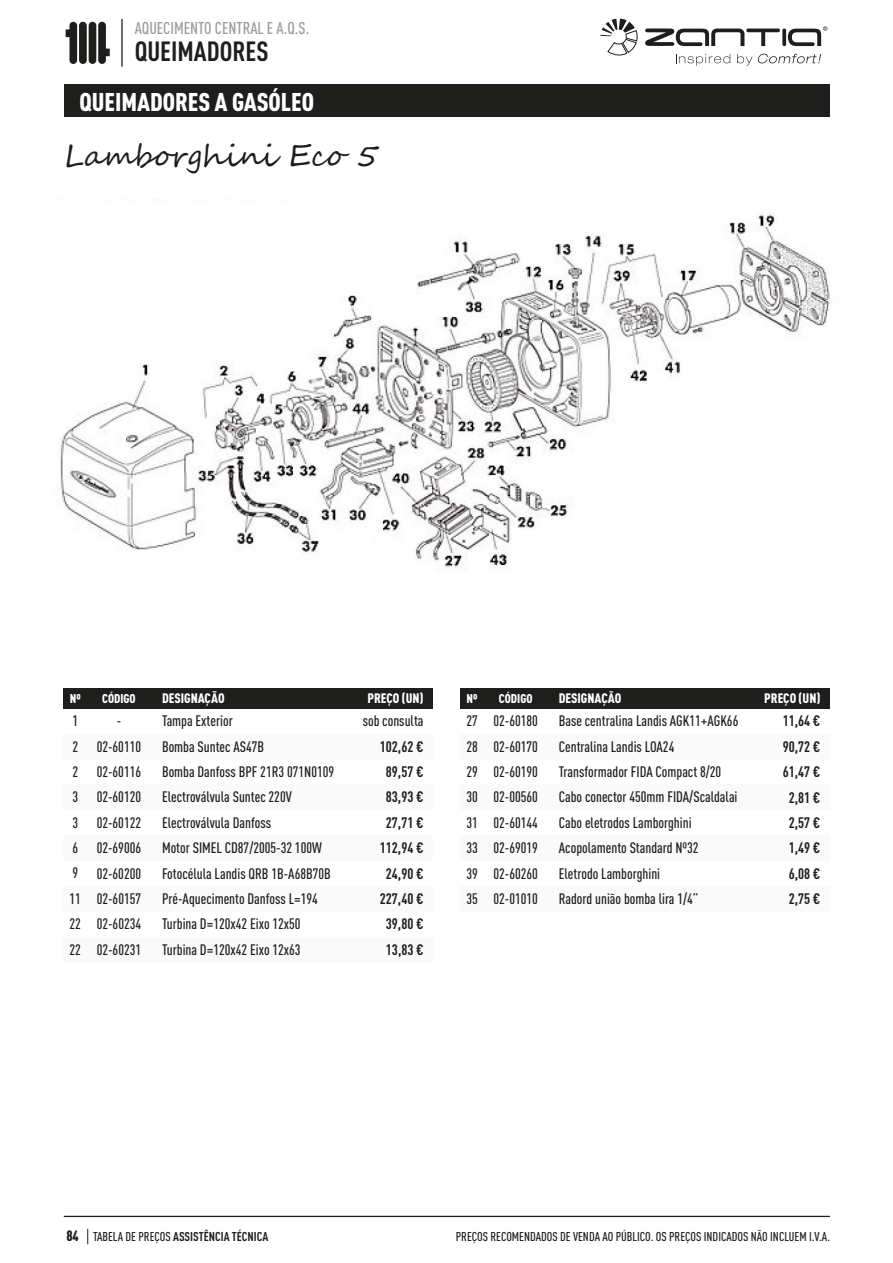
<style>
.page{position:relative;width:893px;height:1263px;background:#fff}
.page>*{position:absolute;margin:0;border:0;box-sizing:border-box;transform-origin:0 0}
.t1{font:30px "Segoe Script";color:#1d1d1b}
.t2{font:700 27.45px "DIN Cond";color:#1e1e1c}
.t3{font:900 25.35px "DIN Cond";color:#fff}
.t4{font:500 16.95px "DIN Cond";color:#9d9d9c}
.t5{font:500 15px "DIN Cond";color:#1e1e1c}
.t6{font:700 15px "DIN Cond";color:#1e1e1c}
.t7{font:900 13.5px "DIN Cond";color:#fff}
.t8{font:500 12.6px "DIN Cond";color:#1e1e1c}
.t9{font:700 12.6px "DIN Cond";color:#1e1e1c}
.t10{font:900 12.6px "DIN Cond";color:#fff}
.s1{font-weight:900;font-size:14.85px}
.s2{font-weight:500}
</style>
<div class="page">
<svg style="left:87px;top:1229px;width:1px;height:15px"></svg>
<svg style="left:676px;top:54px;width:54px;height:12px"></svg>
<svg style="left:737px;top:54px;width:15px;height:11px"></svg>
<svg style="left:758px;top:54px;width:63px;height:9px"></svg>
<svg style="left:788px;top:26px;width:39px;height:20px"></svg>
<svg style="left:782px;top:29px;width:4px;height:17px"></svg>
<hr style="left:746px;top:29px;width:34px;height:3px;background:#1e1e1c;border-radius:2px">
<svg style="left:600px;top:19px;width:37px;height:37px"></svg>
<svg style="left:645px;top:28px;width:99px;height:18px"></svg>
<div style="left:64px;top:85px;width:765px;height:32px;background:#1e1e1c"></div>
<hr style="left:121px;top:19px;width:2px;height:48px;background:#1e1e1c">
<div style="left:79px;top:22px;width:8px;height:42px;background:#1e1e1c;border-radius:4px"></div>
<div style="left:89px;top:22px;width:7px;height:42px;background:#1e1e1c;border-radius:4px"></div>
<div style="left:69px;top:22px;width:8px;height:42px;background:#1e1e1c;border-radius:4px"></div>
<div style="left:98px;top:22px;width:8px;height:42px;background:#1e1e1c;border-radius:4px"></div>
<hr style="left:64px;top:1216px;width:766px;height:1px;background:#1e1e1c">
<img style="left:60px;top:214px;width:771px;height:353px">
<div style="left:64px;top:688px;width:369px;height:20px;background:#1e1e1c"></div>
<div style="left:64px;top:734px;width:369px;height:25px;background:#f6f6f6"></div>
<div style="left:64px;top:785px;width:369px;height:25px;background:#f6f6f6"></div>
<div style="left:64px;top:835px;width:369px;height:26px;background:#f6f6f6"></div>
<div style="left:64px;top:886px;width:369px;height:26px;background:#f6f6f6"></div>
<div style="left:64px;top:937px;width:369px;height:25px;background:#f6f6f6"></div>
<div style="left:461px;top:688px;width:369px;height:20px;background:#1e1e1c"></div>
<div style="left:461px;top:734px;width:369px;height:25px;background:#f6f6f6"></div>
<div style="left:461px;top:785px;width:369px;height:25px;background:#f6f6f6"></div>
<div style="left:461px;top:835px;width:369px;height:26px;background:#f6f6f6"></div>
<div style="left:461px;top:886px;width:369px;height:26px;background:#f6f6f6"></div>
<p class="t4" style="left:135px;top:18px;width:176px">AQUECIMENTO CENTRAL E A.Q.S.</p>
<h2 class="t2" style="left:135px;top:34px;width:135px">QUEIMADORES</h2>
<h3 class="t3" style="left:79px;top:86px;width:236px">QUEIMADORES A GASÓLEO</h3>
<h1 class="t1" style="left:64px;top:131px;width:316px">Lamborghini Eco 5</h1>
<p class="t10" style="left:70px;top:691px;width:12px">Nº</p>
<p class="t10" style="left:102px;top:691px;width:35px">CÓDIGO</p>
<p class="t7" style="left:162px;top:690px;width:64px">DESIGNAÇÃO</p>
<p class="t7" style="left:367px;top:690px;width:58px">PREÇO (UN)</p>
<p class="t5" style="left:72px;top:712px;width:7px">1</p>
<p class="t5" style="left:117px;top:712px;width:6px">-</p>
<p class="t5" style="left:162px;top:712px;width:72px">Tampa Exterior</p>
<p class="t5" style="left:363px;top:712px;width:62px">sob consulta</p>
<p class="t5" style="left:72px;top:737px;width:70px">2 02-60110</p>
<p class="t5" style="left:162px;top:737px;width:104px">Bomba Suntec AS47B</p>
<p class="t6" style="left:380px;top:737px;width:45px">102,62 €</p>
<p class="t5" style="left:72px;top:763px;width:70px">2 02-60116</p>
<p class="t5" style="left:162px;top:763px;width:174px">Bomba Danfoss BPF 21R3 071N0109</p>
<p class="t6" style="left:386px;top:762px;width:39px">89,57 €</p>
<p class="t5" style="left:72px;top:788px;width:70px">3 02-60120</p>
<p class="t5" style="left:162px;top:788px;width:131px">Electroválvula Suntec 220V</p>
<p class="t6" style="left:386px;top:788px;width:39px">83,93 €</p>
<p class="t5" style="left:72px;top:813px;width:70px">3 02-60122</p>
<p class="t5" style="left:162px;top:813px;width:111px">Electroválvula Danfoss</p>
<p class="t6" style="left:386px;top:813px;width:39px">27,71 €</p>
<p class="t5" style="left:72px;top:839px;width:70px">6 02-69006</p>
<p class="t5" style="left:162px;top:839px;width:161px">Motor SIMEL CD87/2005-32 100W</p>
<p class="t6" style="left:380px;top:839px;width:45px">112,94 €</p>
<p class="t5" style="left:72px;top:864px;width:70px">9 02-60200</p>
<p class="t5" style="left:162px;top:864px;width:170px">Fotocélula Landis QRB 1B-A68B70B</p>
<p class="t6" style="left:386px;top:864px;width:39px">24,90 €</p>
<p class="t5" style="left:70px;top:890px;width:73px">11 02-60157</p>
<p class="t5" style="left:162px;top:890px;width:157px">Pré-Aquecimento Danfoss L=194</p>
<p class="t6" style="left:380px;top:889px;width:45px">227,40 €</p>
<p class="t5" style="left:70px;top:915px;width:73px">22 02-60234</p>
<p class="t5" style="left:162px;top:915px;width:140px">Turbina D=120x42 Eixo 12x50</p>
<p class="t6" style="left:386px;top:915px;width:39px">39,80 €</p>
<p class="t5" style="left:70px;top:940px;width:73px">22 02-60231</p>
<p class="t5" style="left:162px;top:940px;width:140px">Turbina D=120x42 Eixo 12x63</p>
<p class="t6" style="left:386px;top:940px;width:39px">13,83 €</p>
<p class="t10" style="left:467px;top:691px;width:12px">Nº</p>
<p class="t10" style="left:499px;top:691px;width:35px">CÓDIGO</p>
<p class="t7" style="left:559px;top:690px;width:64px">DESIGNAÇÃO</p>
<p class="t7" style="left:764px;top:690px;width:58px">PREÇO (UN)</p>
<p class="t5" style="left:466px;top:712px;width:73px">27 02-60180</p>
<p class="t5" style="left:559px;top:712px;width:181px">Base centralina Landis AGK11+AGK66</p>
<p class="t6" style="left:783px;top:712px;width:39px">11,64 €</p>
<p class="t5" style="left:466px;top:737px;width:73px">28 02-60170</p>
<p class="t5" style="left:559px;top:737px;width:117px">Centralina Landis LOA24</p>
<p class="t6" style="left:783px;top:737px;width:39px">90,72 €</p>
<p class="t5" style="left:466px;top:763px;width:73px">29 02-60190</p>
<p class="t5" style="left:559px;top:763px;width:164px">Transformador FIDA Compact 8/20</p>
<p class="t6" style="left:783px;top:763px;width:39px">61,47 €</p>
<p class="t5" style="left:466px;top:788px;width:73px">30 02-00560</p>
<p class="t5" style="left:559px;top:788px;width:180px">Cabo conector 450mm FIDA/Scaldalai</p>
<p class="t6" style="left:789px;top:788px;width:33px">2,81 €</p>
<p class="t5" style="left:466px;top:814px;width:73px">31 02-60144</p>
<p class="t5" style="left:559px;top:814px;width:134px">Cabo eletrodos Lamborghini</p>
<p class="t6" style="left:789px;top:813px;width:33px">2,57 €</p>
<p class="t5" style="left:466px;top:839px;width:73px">33 02-69019</p>
<p class="t5" style="left:559px;top:839px;width:141px">Acopolamento Standard Nº32</p>
<p class="t6" style="left:789px;top:839px;width:33px">1,49 €</p>
<p class="t5" style="left:466px;top:864px;width:73px">39 02-60260</p>
<p class="t5" style="left:559px;top:864px;width:103px">Eletrodo Lamborghini</p>
<p class="t6" style="left:789px;top:864px;width:33px">6,08 €</p>
<p class="t5" style="left:466px;top:890px;width:73px">35 02-01010</p>
<p class="t5" style="left:559px;top:890px;width:141px">Radord união bomba lira 1/4”</p>
<p class="t6" style="left:789px;top:889px;width:33px">2,75 €</p>
<p class="t9" style="left:66px;top:1228px;width:203px"><span class="s1">84</span> <span class="s2">TABELA DE PREÇOS</span> ASSISTÊNCIA TÉCNICA</p>
<p class="t8" style="left:456px;top:1229px;width:376px">PREÇOS RECOMENDADOS DE VENDA AO PÚBLICO. OS PREÇOS INDICADOS NÃO INCLUEM I.V.A.</p>
</div>
